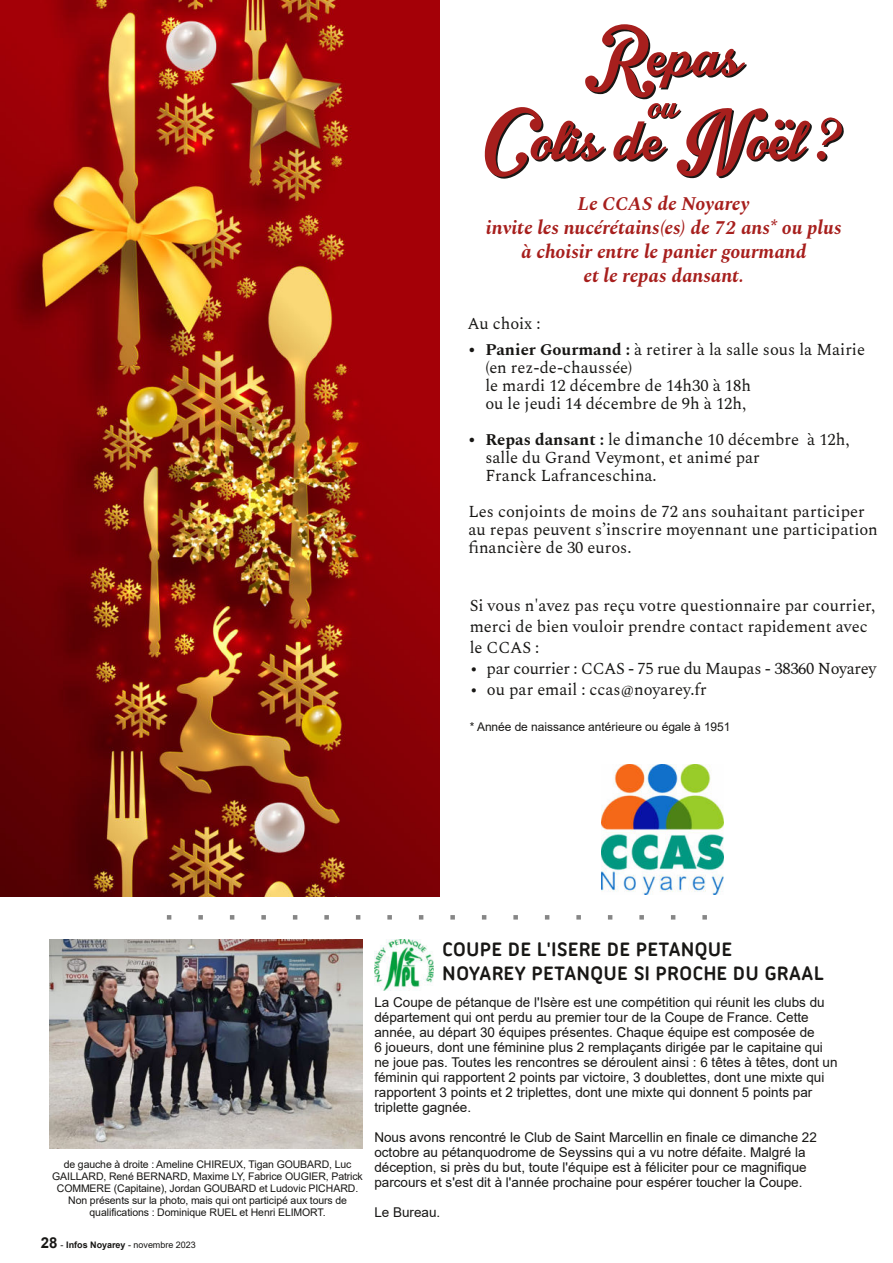
<style>
.page{position:relative;width:893px;height:1263px;background:#fff}
.page>*{position:absolute;margin:0;border:0;box-sizing:border-box;transform-origin:0 0}
.t1{font:90px "Intrique Script Personal Use";color:#181715}
.t2{font:55.5px "Intrique Script Personal Use";color:#181715}
.t3{font:700 21px/24px "Ubuntu Titling";color:#181715}
.t4{font:italic 700 19.5px/24px "Spectral";color:#a71f1d;text-align:center}
.t5{font:16.5px/18px "Spectral";color:#181715}
.t6{font:16.5px "Spectral";letter-spacing:-.02em;color:#181715}
.t7{font:13.5px/15px "Arial";color:#181715}
.t8{font:12px "Arial";letter-spacing:-.005em;color:#181715}
.t9{font:10.5px/12px "Arial";letter-spacing:-.01em;color:#181715;text-align:center}
.t10{font:9px "Arial";letter-spacing:-.005em;color:#181715}
.s1{font-size:18px}
.s2{font-weight:700}
.s3{font-weight:700;font-size:15px}
</style>
<div class="page">
<img style="left:0;top:0;width:440px;height:896px">
<img style="left:601px;top:765px;width:123px;height:130px">
<img style="left:49px;top:940px;width:314px;height:209px">
<svg style="left:167px;top:915px;width:540px;height:4px"></svg>
<img style="left:375px;top:939px;width:59px;height:51px">
<h1 class="t1" style="left:586px;top:9px;width:158px">Repas</h1>
<h2 class="t2" style="left:649px;top:77px;width:32px">ou</h2>
<h1 class="t1" style="left:485px;top:93px;width:348px">ColisdeNoël ?</h1>
<h3 class="t4" style="left:486px;top:190px;width:357px">Le CCAS de Noyarey<br>invite les nucérétains(es) de 72 ans* ou plus à choisir entre le panier gourmand<br>et le repas dansant.</h3>
<p class="t5" style="left:467px;top:313px;width:75px">Au choix :</p>
<p class="t5" style="left:485px;top:339px;width:381px;text-indent:-18px"><span class="s1">•</span> <span class="s2">Panier Gourmand :</span> à retirer à la salle sous la Mairie (en rez-de-chaussée)<br>le mardi 12 décembre de 14h30 à 18h<br>ou le jeudi 14 décembre de 9h à 12h,</p>
<p class="t5" style="left:485px;top:429px;width:366px;text-indent:-18px"><span class="s1">•</span> <span class="s2">Repas dansant :</span> le <span class="s1">dimanche</span> 10 décembre à 12h, salle du Grand Veymont, et animé par<br>Franck Lafranceschina.</p>
<p class="t5" style="left:468px;top:501px;width:411px">Les conjoints de moins de 72 ans souhaitant participer au repas peuvent s’inscrire moyennant une participation financière de 30 euros.</p>
<p class="t5" style="left:470px;top:594px;width:407px;line-height:21px">Si vous n'avez pas reçu votre questionnaire par courrier, merci de bien vouloir prendre contact rapidement avec le CCAS :</p>
<p class="t6" style="left:470px;top:656px;width:408px">• par courrier : CCAS - 75 rue du Maupas - 38360 Noyarey</p>
<p class="t5" style="left:470px;top:679px;width:239px">• ou par email : ccas@noyarey.fr</p>
<p class="t8" style="left:470px;top:718px;width:262px">* Année de naissance antérieure ou égale à 1951</p>
<p class="t9" style="left:52px;top:1158px;width:312px">de gauche à droite : Ameline CHIREUX, Tigan GOUBARD, Luc GAILLARD, René BERNARD, Maxime LY, Fabrice OUGIER, Patrick COMMERE (Capitaine), Jordan GOUBARD et Ludovic PICHARD.<br>Non présents sur la photo, mais qui ont participé aux tours de qualifications : Dominique RUEL et Henri ELIMORT.</p>
<p class="t10" style="left:41px;top:1239px;width:156px"><span class="s3">28</span> - <span class="s2">Infos Noyarey</span> - novembre 2023</p>
<h3 class="t3" style="left:442px;top:936px;width:383px">COUPE DE L'ISERE DE PETANQUE<br>NOYAREY PETANQUE SI PROCHE DU GRAAL</h3>
<p class="t7" style="left:374px;top:995px;width:465px">La Coupe de pétanque de l'Isère est une compétition qui réunit les clubs du département qui ont perdu au premier tour de la Coupe de France. Cette année, au départ 30 équipes présentes. Chaque équipe est composée de<br>6 joueurs, dont une féminine plus 2 remplaçants dirigée par le capitaine qui ne joue pas. Toutes les rencontres se déroulent ainsi : 6 têtes à têtes, dont un féminin qui rapportent 2 points par victoire, 3 doublettes, dont une mixte qui rapportent 3 points et 2 triplettes, dont une mixte qui donnent 5 points par triplette gagnée.</p>
<p class="t7" style="left:374px;top:1130px;width:444px">Nous avons rencontré le Club de Saint Marcellin en finale ce dimanche 22 octobre au pétanquodrome de Seyssins qui a vu notre défaite. Malgré la déception, si près du but, toute l'équipe est à féliciter pour ce magnifique parcours et s'est dit à l'année prochaine pour espérer toucher la Coupe.</p>
<p class="t7" style="left:374px;top:1205px;width:68px">Le Bureau.</p>
</div>
